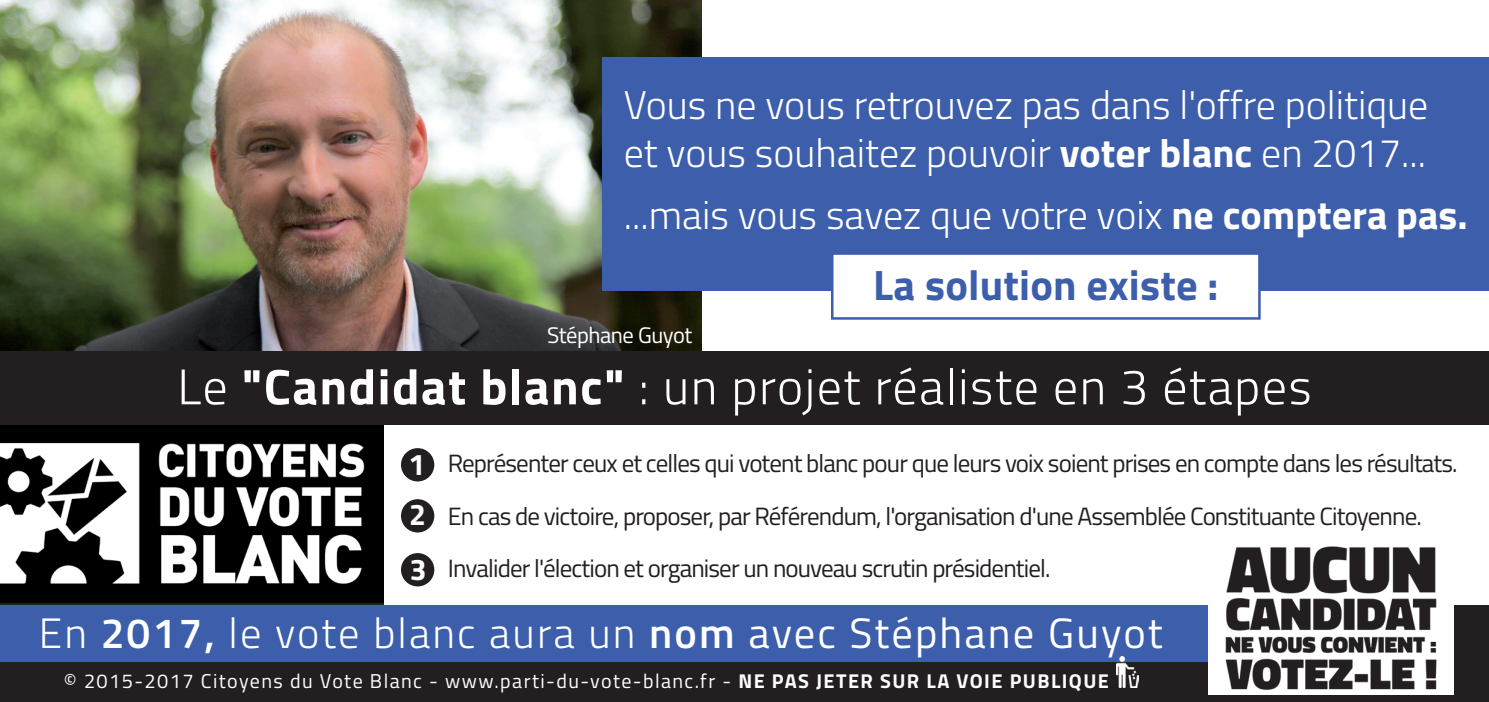
<style>
.page{position:relative;width:1489px;height:702px;background:#fff}
.page>*{position:absolute;margin:0;border:0;box-sizing:border-box;transform-origin:0 0}
.t1{font:300 50px "Titillium";letter-spacing:.03em;color:#fff}
.t2{font:300 42.5px "Titillium";letter-spacing:.05em;color:#fff}
.t3{font:700 42.5px "Titillium";letter-spacing:.005em;color:#3c5eab}
.t4{font:300 40px/48px "Titillium";color:#fff}
.t5{font:700 30px/50.2px "Titillium";color:#fff}
.t6{font:25px/52.8px "Titillium";letter-spacing:-.035em;color:#231f20}
.t7{font:22.5px "Titillium";letter-spacing:-.02em;color:#fff}
.t8{font:20px "Titillium";letter-spacing:.07em;color:#fff}
.s1{font-weight:700}
.s2{font-weight:600}
.s3{font-weight:400}
</style>
<div class="page">
<img style="left:0;top:0;width:702px;height:351px">
<div style="left:602px;top:57px;width:886px;height:234px;background:#3c5eab"></div>
<div style="left:831px;top:252px;width:429px;height:67px;background:#fff;border:2px solid #3c5eab"></div>
<div style="left:0;top:351px;width:1488px;height:351px;background:#231f20"></div>
<div style="left:0;top:425px;width:1488px;height:179px;background:#fff"></div>
<div style="left:0;top:604px;width:1208px;height:57px;background:#3c5eab"></div>
<img style="left:1116px;top:656px;width:22px;height:31px">
<div style="left:0;top:418px;width:384px;height:186px;background:#231f20"></div>
<img style="left:0;top:425px;width:384px;height:177px">
<img style="left:1208px;top:546px;width:245px;height:148px">
<div style="left:401px;top:448px;width:33px;height:33px;background:#231f20;border-radius:50%"></div>
<div style="left:401px;top:499px;width:33px;height:33px;background:#231f20;border-radius:50%"></div>
<div style="left:401px;top:553px;width:33px;height:33px;background:#231f20;border-radius:50%"></div>
<h3 class="t4" style="left:624px;top:79px;width:806px">Vous ne vous retrouvez pas dans l'offre politique et vous souhaitez pouvoir <span class="s1">voter blanc</span> en 2017...</h3>
<h3 class="t4" style="left:624px;top:189px;width:845px">...mais vous savez que votre voix <span class="s1">ne comptera pas.</span></h3>
<h2 class="t3" style="left:873px;top:252px;width:346px">La solution existe :</h2>
<p class="t7" style="left:547px;top:319px;width:147px">Stéphane Guyot</p>
<h1 class="t1" style="left:177px;top:350px;width:1135px">Le <span class="s1">"Candidat blanc"</span> : un projet réaliste en 3 étapes</h1>
<p class="t5" style="left:408px;top:437px;width:19px">1<br>2</p>
<p class="t5" style="left:410px;top:543px;width:18px">3</p>
<p class="t6" style="left:448px;top:435px;width:1011px">Représenter ceux et celles qui votent blanc pour que leurs voix soient prises en compte dans les résultats.<br>En cas de victoire, proposer, par Référendum, l'organisation d'une Assemblée Constituante Citoyenne.<br>Invalider l'élection et organiser un nouveau scrutin présidentiel.</p>
<h2 class="t2" style="left:39px;top:602px;width:1125px">En <span class="s2">2017,</span> le vote blanc aura un <span class="s2">nom</span> <span class="s3">avec Stéphane Guyot</span></h2>
<p class="t8" style="left:64px;top:666px;width:1046px">© 2015-2017 Citoyens du Vote Blanc - www.parti-du-vote-blanc.fr - <span class="s1">NE PAS JETER SUR LA VOIE PUBLIQUE</span></p>
</div>
